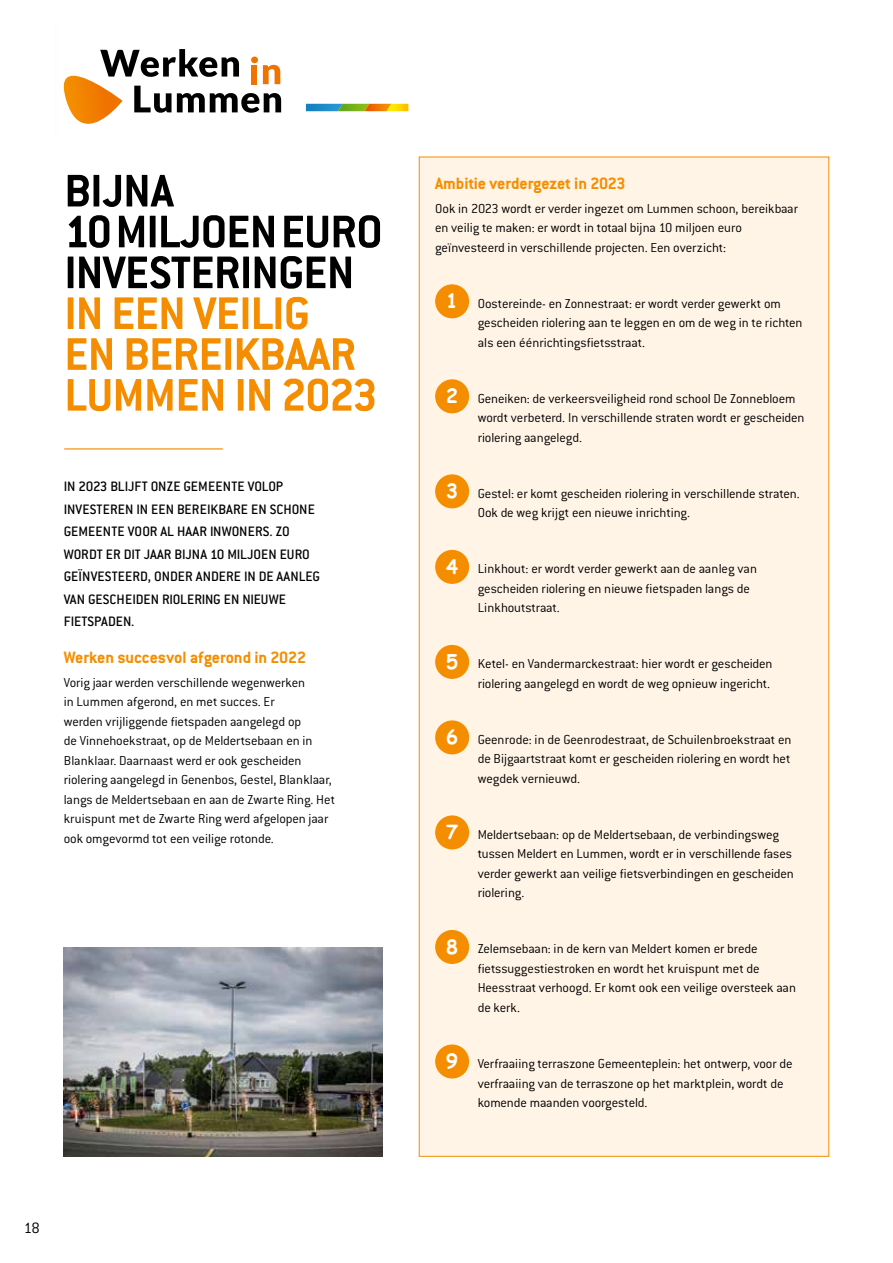
<style>
.page{position:relative;width:893px;height:1263px;background:#fff}
.page>*{position:absolute;margin:0;border:0;box-sizing:border-box;transform-origin:0 0}
.t1{font:700 50.1px/40.8px "Conduit ITC";letter-spacing:-.01em;color:#f48e00}
.t2{font:700 50.1px/40.8px "Conduit ITC";letter-spacing:-.01em;color:#000}
.t3{font:700 18px "Conduit ITC";color:#f48e00}
.t4{font:300 16.5px "Conduit ITC";color:#000}
.t5{font:500 15px/22.5px "Conduit ITC";letter-spacing:.01em;color:#000}
.t6{font:300 14.25px/19.5px "Conduit ITC";letter-spacing:-.005em;color:#000}
.s1{font-family:"Comic Sans MS";font-weight:700;font-size:19.5px;color:#fff}
</style>
<div class="page">
<img style="left:64px;top:947px;width:319px;height:210px">
<div style="left:419px;top:157px;width:410px;height:1000px;background:#fff4e6"></div>
<svg style="left:306px;top:104px;width:102px;height:7px"></svg>
<svg style="left:63px;top:49px;width:219px;height:75px"></svg>
<hr style="left:64px;top:448px;width:159px;height:1px;background:#f48e00">
<div style="left:435px;top:284px;width:34px;height:34px;background:#f48e00;border-radius:50%"></div>
<div style="left:435px;top:379px;width:34px;height:34px;background:#f48e00;border-radius:50%"></div>
<div style="left:435px;top:474px;width:34px;height:34px;background:#f48e00;border-radius:50%"></div>
<div style="left:435px;top:550px;width:34px;height:34px;background:#f48e00;border-radius:50%"></div>
<div style="left:435px;top:645px;width:34px;height:34px;background:#f48e00;border-radius:50%"></div>
<div style="left:435px;top:720px;width:34px;height:34px;background:#f48e00;border-radius:50%"></div>
<div style="left:435px;top:815px;width:34px;height:34px;background:#f48e00;border-radius:50%"></div>
<div style="left:435px;top:930px;width:34px;height:34px;background:#f48e00;border-radius:50%"></div>
<div style="left:435px;top:1044px;width:34px;height:34px;background:#f48e00;border-radius:50%"></div>
<h1 class="t2" style="left:64px;top:170px;width:320px">BIJNA<br>10 MILJOEN EURO<br>INVESTERINGEN</h1>
<h1 class="t1" style="left:64px;top:292px;width:315px">IN EEN VEILIG<br>EN BEREIKBAAR<br>LUMMEN IN 2023</h1>
<p class="t5" style="left:64px;top:475px;width:258px">IN 2023 BLIJFT ONZE GEMEENTE VOLOP INVESTEREN IN EEN BEREIKBARE EN SCHONE GEMEENTE VOOR AL HAAR INWONERS. ZO WORDT ER DIT JAAR BIJNA 10 MILJOEN EURO GEÏNVESTEERD, ONDER ANDERE IN DE AANLEG VAN GESCHEIDEN RIOLERING EN NIEUWE FIETSPADEN.</p>
<p class="t3" style="left:64px;top:647px;width:244px">Werken succesvol afgerond in 2022</p>
<p class="t6" style="left:64px;top:673px;width:273px">Vorig jaar werden verschillende wegenwerken<br>in Lummen afgerond, en met succes. Er<br>werden vrijliggende fietspaden aangelegd op<br>de Vinnehoekstraat, op de Meldertsebaan en in Blanklaar. Daarnaast werd er ook gescheiden riolering aangelegd in Genenbos, Gestel, Blanklaar, langs de Meldertsebaan en aan de Zwarte Ring. Het kruispunt met de Zwarte Ring werd afgelopen jaar ook omgevormd tot een veilige rotonde.</p>
<p class="t4" style="left:24px;top:1219px;width:17px">18</p>
<p class="t3" style="left:435px;top:173px;width:192px">Ambitie verdergezet in 2023</p>
<p class="t6" style="left:435px;top:199px;width:364px">Ook in 2023 wordt er verder ingezet om Lummen schoon, bereikbaar en veilig te maken: er wordt in totaal bijna 10 miljoen euro geïnvesteerd in verschillende projecten. Een overzicht:</p>
<p class="t6" style="left:478px;top:294px;width:326px;text-indent:-31px"><span class="s1">1</span> Oostereinde- en Zonnestraat: er wordt verder gewerkt om gescheiden riolering aan te leggen en om de weg in te richten als een éénrichtingsfietsstraat.</p>
<p class="t6" style="left:478px;top:389px;width:328px;text-indent:-31px"><span class="s1">2</span> Geneiken: de verkeersveiligheid rond school De Zonnebloem wordt verbeterd. In verschillende straten wordt er gescheiden riolering aangelegd.</p>
<p class="t6" style="left:478px;top:484px;width:324px;text-indent:-31px"><span class="s1">3</span> Gestel: er komt gescheiden riolering in verschillende straten.<br>Ook de weg krijgt een nieuwe inrichting.</p>
<p class="t6" style="left:478px;top:559px;width:281px;text-indent:-31px"><span class="s1">4</span> Linkhout: er wordt verder gewerkt aan de aanleg van gescheiden riolering en nieuwe fietspaden langs de<br>Linkhoutstraat.</p>
<p class="t6" style="left:446px;top:654px;width:328px;text-align:right"><span class="s1">5</span> Ketel- en Vandermarckestraat: hier wordt er gescheiden riolering aangelegd en wordt de weg opnieuw ingericht.</p>
<p class="t6" style="left:478px;top:730px;width:315px;text-align:justify;text-indent:-31px"><span class="s1">6</span> Geenrode: in de Geenrodestraat, de Schuilenbroekstraat en de Bijgaartstraat komt er gescheiden riolering en wordt het wegdek vernieuwd.</p>
<p class="t6" style="left:478px;top:825px;width:318px;text-indent:-31px"><span class="s1">7</span> Meldertsebaan: op de Meldertsebaan, de verbindingsweg tussen Meldert en Lummen, wordt er in verschillende fases verder gewerkt aan veilige fietsverbindingen en gescheiden riolering.</p>
<p class="t6" style="left:478px;top:939px;width:320px;text-indent:-31px"><span class="s1">8</span> Zelemsebaan: in de kern van Meldert komen er brede fietssuggestiestroken en wordt het kruispunt met de Heesstraat verhoogd. Er komt ook een veilige oversteek aan de kerk.</p>
<p class="t6" style="left:478px;top:1054px;width:316px;text-indent:-31px"><span class="s1">9</span> Verfraaiing terraszone Gemeenteplein: het ontwerp, voor de verfraaiing van de terraszone op het marktplein, wordt de komende maanden voorgesteld.</p>
</div>
